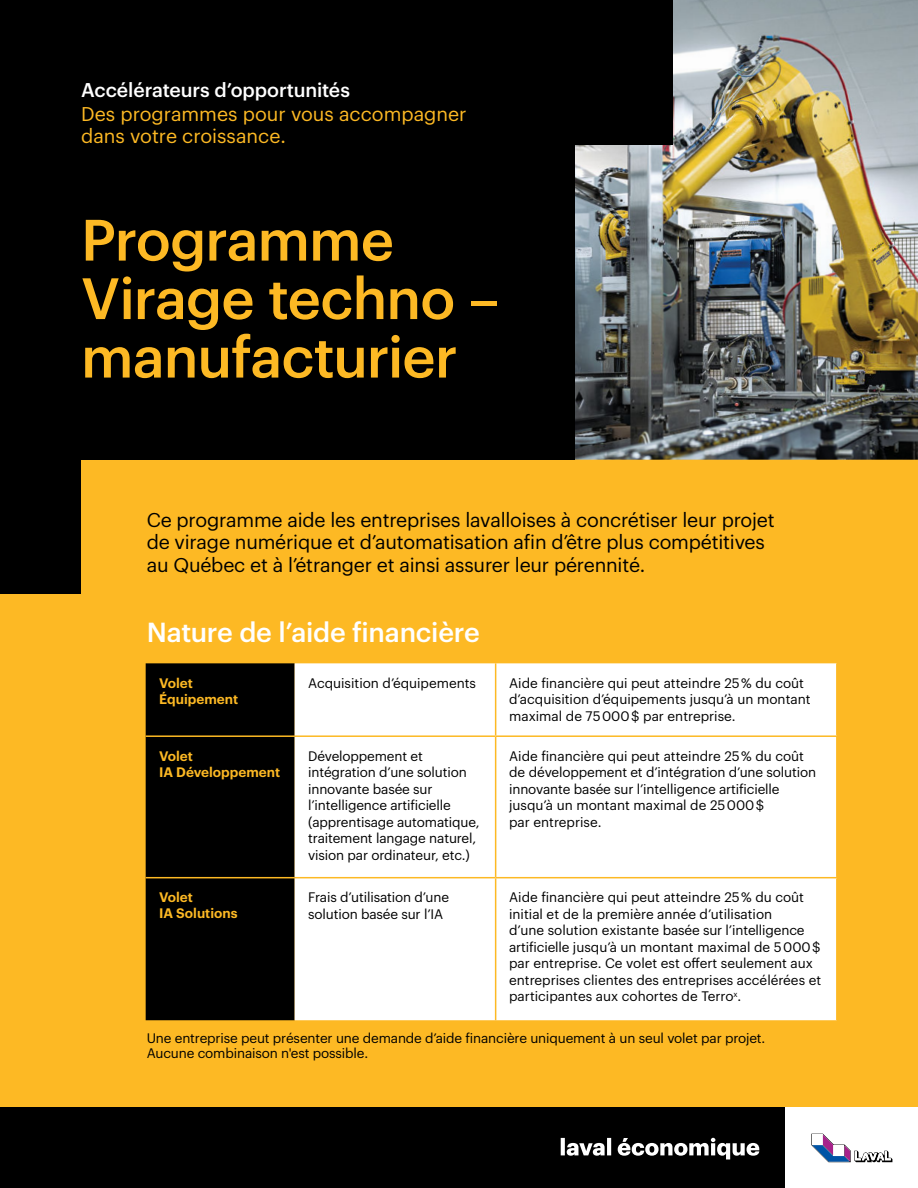
<style>
.page{position:relative;width:918px;height:1188px;background:#fdb924}
.page>*{position:absolute;margin:0;border:0;box-sizing:border-box;transform-origin:0 0}
.t1{font:500 57px/58.5px "Graphik";letter-spacing:-.015em;color:#fdb924}
.t2{font:500 27px "Graphik";letter-spacing:-.01em;color:#fff}
.t3{font:19.5px/22.5px "Graphik";letter-spacing:-.01em;color:#000}
.t4{font:19.5px/22.5px "Graphik";color:#fdb924}
.t5{font:500 19.5px "Graphik";letter-spacing:-.005em;color:#fff}
.t6{font:13.5px/16.5px "Graphik";letter-spacing:-.01em;color:#000}
.t7{font:600 13.5px/16.2px "Graphik";color:#fdb924}
</style>
<div class="page">
<img style="left:574px;top:0;width:344px;height:460px">
<div style="left:0;top:0;width:81px;height:594px;background:#000"></div>
<div style="left:0;top:0;width:673px;height:145px;background:#000"></div>
<div style="left:0;top:0;width:574px;height:460px;background:#000"></div>
<div style="left:0;top:1107px;width:786px;height:81px;background:#000"></div>
<div style="left:785px;top:1107px;width:133px;height:81px;background:#fff"></div>
<svg style="left:811px;top:1134px;width:81px;height:29px"></svg>
<svg style="left:561px;top:1138px;width:198px;height:21px"></svg>
<div style="left:146px;top:663px;width:149px;height:357px;background:#000"></div>
<div style="left:295px;top:663px;width:541px;height:357px;background:#fff"></div>
<hr style="left:495px;top:663px;width:1px;height:72px;background:#fdb924">
<hr style="left:146px;top:735px;width:149px;height:2px;background:#fdb924">
<hr style="left:295px;top:735px;width:201px;height:2px;background:#fdb924">
<hr style="left:496px;top:735px;width:342px;height:2px;background:#fdb924">
<hr style="left:495px;top:737px;width:1px;height:140px;background:#fdb924">
<hr style="left:146px;top:877px;width:149px;height:1px;background:#fdb924">
<hr style="left:295px;top:877px;width:201px;height:1px;background:#fdb924">
<hr style="left:496px;top:877px;width:342px;height:1px;background:#fdb924">
<hr style="left:495px;top:878px;width:1px;height:142px;background:#fdb924">
<h3 class="t5" style="left:81px;top:79px;width:270px">Accélérateurs d’opportunités</h3>
<h3 class="t4" style="left:81px;top:103px;width:387px">Des programmes pour vous accompagner dans votre croissance.</h3>
<h1 class="t1" style="left:81px;top:211px;width:419px">Programme<br>Virage techno – manufacturier</h1>
<h3 class="t3" style="left:147px;top:509px;width:629px">Ce programme aide les entreprises lavalloises à concrétiser leur projet de virage numérique et d’automatisation afin d’être plus compétitives au Québec et à l’étranger et ainsi assurer leur pérennité.</h3>
<h2 class="t2" style="left:147px;top:618px;width:335px">Nature de l’aide financière</h2>
<p class="t7" style="left:159px;top:675px;width:80px">Volet<br>Équipement</p>
<p class="t6" style="left:308px;top:675px;width:169px">Acquisition d’équipements</p>
<p class="t6" style="left:509px;top:675px;width:303px">Aide financière qui peut atteindre 25 % du coût d’acquisition d’équipements jusqu’à un montant maximal de 75 000 $ par entreprise.</p>
<p class="t7" style="left:159px;top:748px;width:122px">Volet<br>IA Développement</p>
<p class="t6" style="left:308px;top:748px;width:173px">Développement et intégration d’une solution innovante basée sur l’intelligence artificielle (apprentisage automatique, traitement langage naturel, vision par ordinateur, etc.)</p>
<p class="t6" style="left:509px;top:748px;width:309px">Aide financière qui peut atteindre 25 % du coût de développement et d’intégration d’une solution innovante basée sur l’intelligence artificielle jusqu’à un montant maximal de 25 000 $<br>par entreprise.</p>
<p class="t7" style="left:159px;top:889px;width:80px">Volet<br>IA Solutions</p>
<p class="t6" style="left:308px;top:889px;width:142px">Frais d’utilisation d’une solution basée sur l’IA</p>
<p class="t6" style="left:509px;top:889px;width:314px">Aide financière qui peut atteindre 25 % du coût initial et de la première année d’utilisation<br>d’une solution existante basée sur l’intelligence artificielle jusqu’à un montant maximal de 5 000 $ par entreprise. Ce volet est offert seulement aux entreprises clientes des entreprises accélérées et participantes aux cohortes de Terro<sup>x</sup>.</p>
<p class="t6" style="left:147px;top:1031px;width:620px;line-height:15px">Une entreprise peut présenter une demande d’aide financière uniquement à un seul volet par projet.<br>Aucune combinaison n'est possible.</p>
</div>
